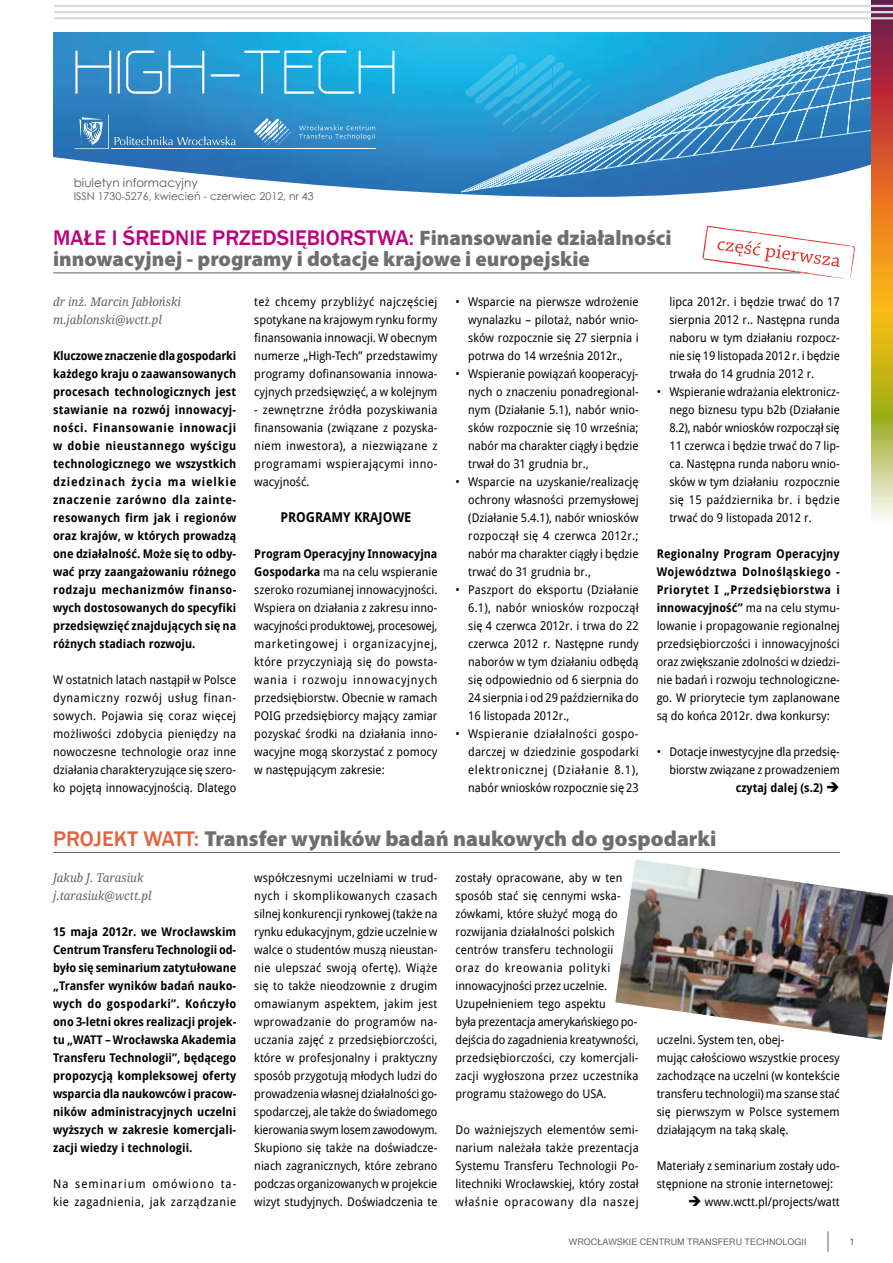
<style>
.page{position:relative;width:893px;height:1263px;background:#fff}
.page>*{position:absolute;margin:0;border:0;box-sizing:border-box;transform-origin:0 0}
.t1{font:76.05px "NP Naipol Allin One";color:#fff;scale:.91 1}
.t2{font:500 21.75px "Franklin Gothic";color:#bd007b}
.t3{font:900 21.75px "Myriad Pro";color:#6e6e6f}
.t4{font:900 21px "Myriad Pro";color:#6e6e6f}
.t5{font:700 13.5px "Droid Sans";color:#000;scale:.95 1}
.t6{font:12px/18px "Droid Sans";color:#000;text-align:justify;scale:.95 1}
.t7{font:700 12px/18px "Droid Sans";color:#000;text-align:justify;scale:.95 1}
.t8{font:italic 12px/18px "Droid Serif";color:#5f6263;scale:.95 1}
.t9{font:12px/18px "Droid Sans";letter-spacing:.045em;color:#000;scale:.95 1}
.t10{font:12px "Century Gothic";color:#58585a}
.t11{font:10.65px "Century Gothic";color:#58585a}
.t12{font:9px "Microsoft Sans Serif";color:#5f6263}
.s1{font-family:"Myriad Pro";font-weight:900;font-size:21px;color:#6e6e6f}
.s2{font-weight:700}
.s3{font-family:"Franklin Gothic";font-weight:500;color:#e2633e}
</style>
<div class="page">
<svg style="left:828px;top:1231px;width:1px;height:21px"></svg>
<img style="left:53px;top:33px;width:605px;height:124px">
<svg style="left:53px;top:157px;width:819px;height:55px"></svg>
<svg style="left:456px;top:49px;width:358px;height:145px;background:#4998cc"></svg>
<svg style="left:658px;top:33px;width:214px;height:128px;background:#519dd0"></svg>
<svg style="left:872px;top:0;width:21px;height:520px;background:#cb863b"></svg>
<hr style="left:54px;top:17px;width:839px;height:2px;background:#d9dadb">
<hr style="left:54px;top:11px;width:839px;height:2px;background:#d9dadb">
<hr style="left:54px;top:5px;width:839px;height:2px;background:#d9dadb">
<svg style="left:465px;top:55px;width:134px;height:77px;background:#28aadc"></svg>
<svg style="left:254px;top:118px;width:37px;height:27px"></svg>
<svg style="left:299px;top:125px;width:76px;height:15px"></svg>
<hr style="left:111px;top:149px;width:264px;height:1px;background:#fff">
<svg style="left:115px;top:136px;width:121px;height:9px"></svg>
<svg style="left:74px;top:114px;width:35px;height:35px"></svg>
<hr style="left:53px;top:272px;width:747px;height:1px;background:#5d6363">
<svg style="left:702px;top:226px;width:153px;height:53px"></svg>
<hr style="left:53px;top:852px;width:787px;height:1px;background:#5d6363">
<img style="left:615px;top:859px;width:278px;height:181px">
<h1 class="t1" style="left:72px;top:39px;width:359px">HIGH-TECH</h1>
<p class="t10" style="left:74px;top:174px;width:126px">biuletyn informacyjny</p>
<p class="t11" style="left:74px;top:188px;width:241px">ISSN 1730-5276, kwiecień - czerwiec 2012, nr 43</p>
<h2 class="t2" style="left:53px;top:224px;width:620px">MAŁE I ŚREDNIE PRZEDSIĘBIORSTWA: <span class="s1">Finansowanie działalności</span></h2>
<h3 class="t4" style="left:53px;top:247px;width:538px">innowacyjnej - programy i dotacje krajowe i europejskie</h3>
<p class="t8" style="left:53px;top:293px;width:136px">dr inż. Marcin Jabłoński m.jablonski@wctt.pl</p>
<p class="t7" style="left:53px;top:347px;width:194px">Kluczowe znaczenie dla gospodarki każdego kraju o zaawansowanych procesach technologicznych jest stawianie na rozwój innowacyj&shy;ności. Finansowanie innowacji w dobie nieustannego wyścigu technologicznego we wszystkich dziedzinach życia ma wielkie znaczenie zarówno dla zainte&shy;resowanych firm jak i regionów oraz krajów, w których prowadzą one działalność. Może się to odby&shy;wać przy zaangażowaniu różnego rodzaju mechanizmów finanso&shy;wych dostosowanych do specyfiki przedsięwzięć znajdujących się na różnych stadiach rozwoju.</p>
<p class="t6" style="left:53px;top:671px;width:194px">W ostatnich latach nastąpił w Polsce dynamiczny rozwój usług finan&shy;sowych. Pojawia się coraz więcej możliwości zdobycia pieniędzy na nowoczesne technologie oraz inne działania charakteryzujące się szero&shy;ko pojętą innowacyjnością. Dlatego</p>
<p class="t6" style="left:254px;top:293px;width:194px">też chcemy przybliżyć najczęściej spotykane na krajowym rynku formy finansowania innowacji. W obecnym numerze „High-Tech” przedstawimy programy dofinansowania innowa&shy;cyjnych przedsięwzięć, a w kolejnym</p>
<p class="t6" style="left:254px;top:401px;width:194px">- zewnętrzne źródła pozyskiwania finansowania (związane z pozyska&shy;niem inwestora), a niezwiązane z programami wspierającymi inno&shy;wacyjność.</p>
<p class="t5" style="left:280px;top:508px;width:140px">PROGRAMY KRAJOWE</p>
<p class="t6" style="left:254px;top:545px;width:194px"><span class="s2">Program Operacyjny Innowacyjna Gospodarka</span> ma na celu wspieranie szeroko rozumianej innowacyjności.<br>Wspiera on działania z zakresu inno&shy;wacyjności produktowej, procesowej, marketingowej i organizacyjnej, które przyczyniają się do powsta&shy;wania i rozwoju innowacyjnych przedsiębiorstw. Obecnie w ramach POIG przedsiębiorcy mający zamiar pozyskać środki na działania inno&shy;wacyjne mogą skorzystać z pomocy w następującym zakresie:</p>
<p class="t6" style="left:468px;top:293px;width:181px;text-indent:-13px">• Wsparcie na pierwsze wdrożenie wynalazku – pilotaż, nabór wnio&shy;sków rozpocznie się 27 sierpnia i potrwa do 14 września 2012r.,</p>
<p class="t6" style="left:468px;top:365px;width:181px;text-indent:-13px">• Wspieranie powiązań kooperacyj&shy;nych o znaczeniu ponadregional&shy;nym (Działanie 5.1), nabór wnio&shy;sków rozpocznie się 10 września; nabór ma charakter ciągły i będzie trwał do 31 grudnia br.,</p>
<p class="t6" style="left:468px;top:473px;width:181px;text-indent:-13px">• Wsparcie na uzyskanie/realizację ochrony własności przemysłowej (Działanie 5.4.1), nabór wniosków rozpoczął się 4 czerwca 2012r.; nabór ma charakter ciągły i będzie trwać do 31 grudnia br.,</p>
<p class="t6" style="left:468px;top:581px;width:181px;text-indent:-13px">• Paszport do eksportu (Działanie 6.1), nabór wniosków rozpoczął się 4 czerwca 2012r. i trwa do 22 czerwca 2012 r. Następne rundy naborów w tym działaniu odbędą się odpowiednio od 6 sierpnia do 24 sierpnia i od 29 października do 16 listopada 2012r.,</p>
<p class="t6" style="left:468px;top:725px;width:181px;text-indent:-13px">• Wspieranie działalności gospo&shy;darczej w dziedzinie gospodarki elektronicznej (Działanie 8.1), nabór wniosków rozpocznie się 23</p>
<p class="t6" style="left:669px;top:293px;width:181px">lipca 2012r. i będzie trwać do 17 sierpnia 2012 r.. Następna runda naboru w tym działaniu rozpocz&shy;nie się 19 listopada 2012 r. i będzie trwała do 14 grudnia 2012 r.</p>
<p class="t6" style="left:669px;top:383px;width:181px;text-indent:-13px">• Wspieranie wdrażania elektronicz&shy;nego biznesu typu b2b (Działanie 8.2), nabór wniosków rozpoczął się 11 czerwca i będzie trwać do 7 lip&shy;ca. Następna runda naboru wnio&shy;sków w tym działaniu rozpocznie się 15 października br. i będzie trwać do 9 listopada 2012 r.</p>
<p class="t6" style="left:657px;top:545px;width:194px"><span class="s2">Regionalny Program Operacyjny Województwa Dolnośląskiego - Priorytet I „Przedsiębiorstwa i innowacyjność”</span> ma na celu stymu&shy;lowanie i propagowanie regionalnej przedsiębiorczości i innowacyjności oraz zwiększanie zdolności w dziedzi&shy;nie badań i rozwoju technologiczne&shy;go. W priorytecie tym zaplanowane są do końca 2012r. dwa konkursy:</p>
<p class="t6" style="left:657px;top:743px;width:194px;text-align:right">• Dotacje inwestycyjne dla przedsię&shy;biorstw związane z prowadzeniem</p>
<p class="t7" style="left:736px;top:779px;width:111px">czytaj dalej (s.2) ➔</p>
<h2 class="t3" style="left:53px;top:826px;width:665px"><span class="s3">PROJEKT WATT:</span> Transfer wyników badań naukowych do gospodarki</h2>
<p class="t8" style="left:53px;top:869px;width:105px">Jakub J. Tarasiuk j.tarasiuk@wctt.pl</p>
<p class="t7" style="left:53px;top:923px;width:194px">15 maja 2012r. we Wrocławskim Centrum Transferu Technologii od&shy;było się seminarium zatytułowane „Transfer wyników badań nauko&shy;wych do gospodarki”. Kończyło ono 3-letni okres realizacji projek&shy;tu „WATT – Wrocławska Akademia Transferu Technologii”, będącego propozycją kompleksowej oferty wsparcia dla naukowców i pracow&shy;ników administracyjnych uczelni wyższych w zakresie komercjali&shy;zacji wiedzy i technologii.</p>
<p class="t9" style="left:53px;top:1175px;width:194px">Na seminarium omówiono ta&shy;kie zagadnienia, jak zarządzanie</p>
<p class="t6" style="left:254px;top:869px;width:194px">współczesnymi uczelniami w trud&shy;nych i skomplikowanych czasach silnej konkurencji rynkowej (także na rynku edukacyjnym, gdzie uczelnie w walce o studentów muszą nieustan&shy;nie ulepszać swoją ofertę). Wiąże się to także nieodzownie z drugim omawianym aspektem, jakim jest wprowadzanie do programów na&shy;uczania zajęć z przedsiębiorczości, które w profesjonalny i praktyczny sposób przygotują młodych ludzi do prowadzenia własnej działalności go&shy;spodarczej, ale także do świadomego kierowania swym losem zawodowym.<br>Skupiono się także na doświadcze&shy;niach zagranicznych, które zebrano podczas organizowanych w projekcie wizyt studyjnych. Doświadczenia te</p>
<p class="t6" style="left:455px;top:869px;width:194px;text-align:left">zostały opracowane, aby w ten sposób stać się cennymi wska&shy;zówkami, które służyć mogą do rozwijania działalności polskich centrów transferu technologii oraz do kreowania polityki innowacyjności przez uczelnie.<br>Uzupełnieniem tego aspektu<br>była prezentacja amerykańskiego po&shy;dejścia do zagadnienia kreatywności, przedsiębiorczości, czy komercjali&shy;zacji wygłoszona przez uczestnika programu stażowego do USA.</p>
<p class="t6" style="left:657px;top:1031px;width:194px;text-align:left">uczelni. System ten, obej-<br>mując całościowo wszystkie procesy zachodzące na uczelni (w kontekście transferu technologii) ma szanse stać się pierwszym w Polsce systemem działającym na taką skalę.</p>
<p class="t6" style="left:657px;top:1157px;width:194px">Materiały z seminarium zostały udo&shy;stępnione na stronie internetowej:</p>
<p class="t6" style="left:688px;top:1193px;width:161px">➔ www.wctt.pl/projects/watt</p>
<p class="t6" style="left:455px;top:1121px;width:194px">Do ważniejszych elementów semi&shy;narium należała także prezentacja Systemu Transferu Technologii Po&shy;litechniki Wrocławskiej, który został właśnie opracowany dla naszej</p>
<p class="t12" style="left:569px;top:1236px;width:239px">WROCŁAWSKIE CENTRUM TRANSFERU TECHNOLOGII</p>
<p class="t12" style="left:849px;top:1236px;width:7px">1</p>
</div>
